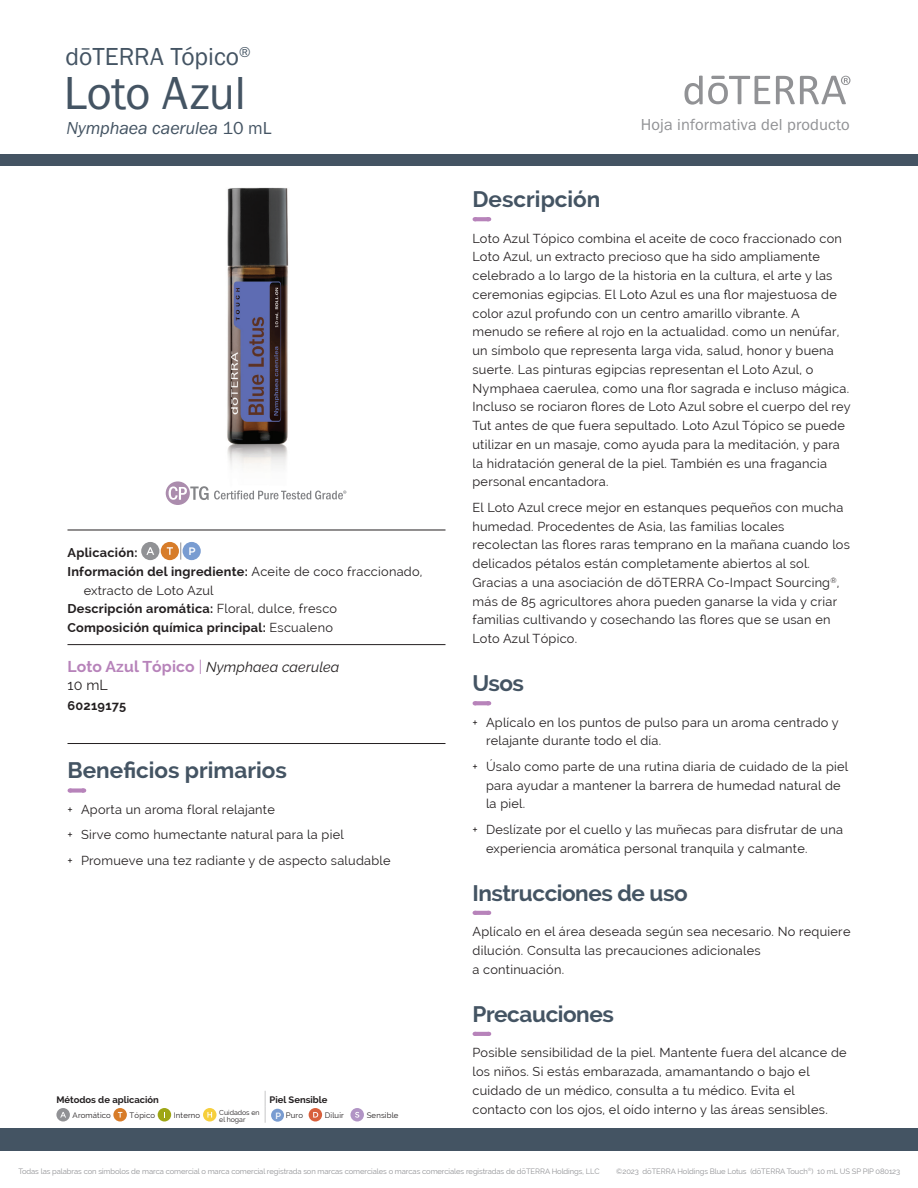
<style>
.page{position:relative;width:918px;height:1188px;background:#fff}
.page>*{position:absolute;margin:0;border:0;box-sizing:border-box;transform-origin:0 0}
.t1{font:48px "Franklin Gothic URW Boo";letter-spacing:-.01em;color:#445463}
.t2{font:25.5px "Franklin Gothic URW Boo";color:#445463}
.t3{font:700 22.5px "Raleway";letter-spacing:-.02em;color:#445463}
.t4{font:700 22.5px "Raleway";color:#445463}
.t5{font:18px "Franklin Gothic URW Boo Ita";letter-spacing:-.005em;color:#445463}
.t6{font:16.5px "Franklin Gothic URW Boo";letter-spacing:.01em;color:#919295}
.t7{font:italic 14.25px/18px "Raleway";letter-spacing:.01em;color:#231f20}
.t8{font:12.75px/18.8px "Raleway";letter-spacing:.02em;color:#231f20}
.t9{font:700 12.75px "Raleway";letter-spacing:.02em;color:#231f20}
.t10{font:500 10.8px "Gotham";color:#fff}
.t11{font:700 9.45px "Raleway";color:#231f20}
.t12{font:7.8px "Raleway";letter-spacing:.02em;color:#231f20}
.t13{font:7.65px "Raleway";letter-spacing:-.01em;color:#919295}
.t14{font:7.05px/7.5px "Raleway";color:#231f20}
.s1{font-family:"Franklin Gothic URW Boo"}
.s2{font-weight:400}
.s3{font-weight:700;font-style:normal;font-size:15.75px;color:#b783ba}
.s4{font-style:normal;font-size:15.75px;color:#b783ba}
.s5{font-style:normal}
.s6{font-weight:600;font-size:9px;color:#fff}
</style>
<div class="page">
<div style="left:0;top:155px;width:918px;height:11px;background:#445463"></div>
<div style="left:0;top:1128px;width:918px;height:23px;background:#445463"></div>
<svg style="left:776px;top:76px;width:74px;height:28px"></svg>
<svg style="left:684px;top:76px;width:86px;height:29px"></svg>
<svg style="left:166px;top:481px;width:180px;height:24px"></svg>
<svg style="left:475px;top:217px;width:14px;height:4px"></svg>
<svg style="left:475px;top:701px;width:14px;height:4px"></svg>
<svg style="left:475px;top:911px;width:14px;height:4px"></svg>
<svg style="left:475px;top:1032px;width:14px;height:4px"></svg>
<hr style="left:68px;top:530px;width:378px;height:1px;background:#231f20">
<hr style="left:68px;top:644px;width:378px;height:1px;background:#231f20">
<hr style="left:68px;top:743px;width:378px;height:1px;background:#231f20">
<svg style="left:70px;top:788px;width:14px;height:5px"></svg>
<svg style="left:180px;top:542px;width:1px;height:18px"></svg>
<div style="left:141px;top:542px;width:18px;height:18px;background:#919295;border-radius:50%"></div>
<svg style="left:146px;top:547px;width:8px;height:8px"></svg>
<div style="left:161px;top:542px;width:18px;height:18px;background:#d77c29;border-radius:50%"></div>
<svg style="left:167px;top:547px;width:6px;height:8px"></svg>
<div style="left:183px;top:542px;width:18px;height:18px;background:#799cd1;border-radius:50%"></div>
<img style="left:222px;top:187px;width:75px;height:344px">
<svg style="left:265px;top:1091px;width:1px;height:32px"></svg>
<div style="left:56px;top:1108px;width:14px;height:14px;background:#919295;border-radius:50%"></div>
<svg style="left:60px;top:1112px;width:6px;height:6px"></svg>
<div style="left:113px;top:1108px;width:14px;height:14px;background:#d77c29;border-radius:50%"></div>
<svg style="left:118px;top:1112px;width:4px;height:6px"></svg>
<div style="left:158px;top:1108px;width:13px;height:14px;background:#9ea615;border-radius:50%"></div>
<svg style="left:203px;top:1108px;width:14px;height:14px"></svg>
<svg style="left:207px;top:1112px;width:5px;height:6px"></svg>
<div style="left:309px;top:1108px;width:13px;height:14px;background:#d8603c;border-radius:50%"></div>
<svg style="left:313px;top:1112px;width:5px;height:6px"></svg>
<div style="left:350px;top:1108px;width:14px;height:14px;background:#b194c5;border-radius:50%"></div>
<svg style="left:355px;top:1112px;width:4px;height:6px"></svg>
<div style="left:271px;top:1109px;width:13px;height:13px;background:#799cd1;border-radius:50%"></div>
<h2 class="t2" style="left:66px;top:41px;width:187px">dōTERRA Tópico<sup>®</sup></h2>
<h1 class="t1" style="left:64px;top:63px;width:184px">Loto Azul</h1>
<h3 class="t5" style="left:66px;top:117px;width:207px">Nymphaea caerulea <span class="s1">10 mL</span></h3>
<p class="t10" style="left:189px;top:544px;width:9px">P</p>
<p class="t9" style="left:68px;top:545px;width:71px">Aplicación:</p>
<p class="t9" style="left:68px;top:564px;width:357px">Información del ingrediente: <span class="s2">Aceite de coco fraccionado,</span></p>
<p class="t8" style="left:84px;top:581px;width:131px">extracto de Loto Azul</p>
<p class="t9" style="left:68px;top:602px;width:271px">Descripción aromática: <span class="s2">Floral, dulce, fresco</span></p>
<p class="t9" style="left:68px;top:620px;width:267px">Composición química principal: <span class="s2">Escualeno</span></p>
<p class="t7" style="left:67px;top:658px;width:273px"><span class="s3">Loto Azul Tópico</span> <span class="s4">|</span> Nymphaea caerulea<br><span class="s5">10 mL</span></p>
<p class="t9" style="left:68px;top:698px;width:60px">60219175</p>
<h3 class="t4" style="left:68px;top:757px;width:221px">Beneficios primarios</h3>
<p class="t8" style="left:68px;top:797px;width:325px;line-height:25.5px">+ Aporta un aroma floral relajante<br>+ Sirve como humectante natural para la piel<br>+ Promueve una tez radiante y de aspecto saludable</p>
<p class="t11" style="left:56px;top:1094px;width:104px">Métodos de aplicación</p>
<p class="t11" style="left:270px;top:1094px;width:59px">Piel Sensible</p>
<p class="t12" style="left:73px;top:1111px;width:40px">Aromático</p>
<p class="t12" style="left:130px;top:1111px;width:27px">Tópico</p>
<p class="t12" style="left:174px;top:1111px;width:28px">Interno</p>
<p class="t14" style="left:219px;top:1108px;width:42px">Cuidados en el hogar</p>
<p class="t12" style="left:275px;top:1111px;width:29px"><span class="s6">P</span> Puro</p>
<p class="t12" style="left:325px;top:1111px;width:21px">Diluir</p>
<p class="t12" style="left:367px;top:1111px;width:33px">Sensible</p>
<p class="t6" style="left:641px;top:114px;width:211px">Hoja informativa del producto</p>
<h3 class="t4" style="left:472px;top:186px;width:129px">Descripción</h3>
<p class="t8" style="left:472px;top:229px;width:380px">Loto Azul Tópico combina el aceite de coco fraccionado con Loto Azul, un extracto precioso que ha sido ampliamente celebrado a lo largo de la historia en la cultura, el arte y las ceremonias egipcias. El Loto Azul es una flor majestuosa de color azul profundo con un centro amarillo vibrante. A menudo se refiere al rojo en la actualidad. como un nenúfar, un símbolo que representa larga vida, salud, honor y buena suerte. Las pinturas egipcias representan el Loto Azul, o Nymphaea caerulea, como una flor sagrada e incluso mágica.<br>Incluso se rociaron flores de Loto Azul sobre el cuerpo del rey Tut antes de que fuera sepultado. Loto Azul Tópico se puede utilizar en un masaje, como ayuda para la meditación, y para la hidratación general de la piel. También es una fragancia personal encantadora.</p>
<p class="t8" style="left:472px;top:498px;width:379px">El Loto Azul crece mejor en estanques pequeños con mucha humedad. Procedentes de Asia, las familias locales recolectan las flores raras temprano en la mañana cuando los delicados pétalos están completamente abiertos al sol.<br>Gracias a una asociación de dōTERRA Co-Impact Sourcing<sup>®</sup>, más de 85 agricultores ahora pueden ganarse la vida y criar familias cultivando y cosechando las flores que se usan en Loto Azul Tópico.</p>
<h3 class="t3" style="left:472px;top:670px;width:53px">Usos</h3>
<p class="t8" style="left:486px;top:713px;width:354px;text-indent:-14px">+ Aplícalo en los puntos de pulso para un aroma centrado y relajante durante todo el día.</p>
<p class="t8" style="left:486px;top:757px;width:364px;text-indent:-14px">+ Úsalo como parte de una rutina diaria de cuidado de la piel para ayudar a mantener la barrera de humedad natural de la piel.</p>
<p class="t8" style="left:486px;top:820px;width:359px;text-indent:-14px">+ Deslízate por el cuello y las muñecas para disfrutar de una experiencia aromática personal tranquila y calmante.</p>
<h3 class="t3" style="left:472px;top:880px;width:217px">Instrucciones de uso</h3>
<p class="t8" style="left:472px;top:922px;width:380px">Aplícalo en el área deseada según sea necesario. No requiere dilución. Consulta las precauciones adicionales<br>a continuación.</p>
<h3 class="t3" style="left:472px;top:1001px;width:143px">Precauciones</h3>
<p class="t8" style="left:472px;top:1043px;width:376px">Posible sensibilidad de la piel. Mantente fuera del alcance de los niños. Si estás embarazada, amamantando o bajo el cuidado de un médico, consulta a tu médico. Evita el contacto con los ojos, el oído interno y las áreas sensibles.</p>
<p class="t13" style="left:18px;top:1167px;width:583px">Todas las palabras con símbolos de marca comercial o marca comercial registrada son marcas comerciales o marcas comerciales registradas de dōTERRA Holdings, LLC</p>
<p class="t13" style="left:616px;top:1166px;width:286px">©2023 dōTERRA Holdings Blue Lotus (dōTERRA Touch<sup>®</sup>) 10 mL US SP PIP 080123</p>
</div>
